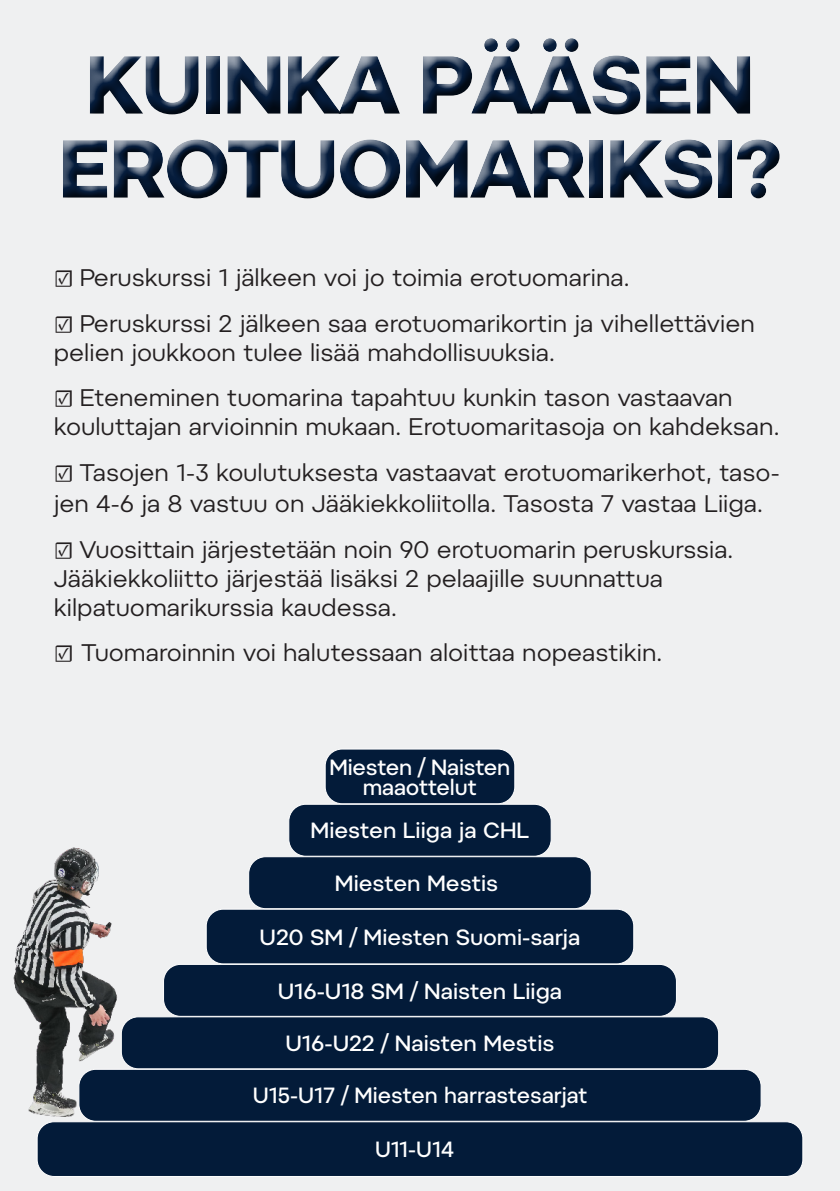
<style>
.page{position:relative;width:840px;height:1191px;background:#fff}
.page>*{position:absolute;margin:0;border:0;box-sizing:border-box;transform-origin:0 0}
.t1{font:700 82px/84px "Pepi";letter-spacing:-.02em;color:#061d3d;text-align:center}
.t2{font:24px/28.8px "Pepi";color:#231f20}
.t3{font:500 22px/20px "Pepi";color:#fff;text-align:center}
.t4{font:500 22px "Pepi";color:#fff;scale:.96 1}
.s1{font-family:"Minion Pro"}
</style>
<div class="page">
<div style="left:0;top:0;width:839px;height:1191px;background:#ebecee"></div>
<div style="left:51px;top:34px;width:742px;height:178px;background:#231f20;opacity:.75"></div>
<img style="left:13px;top:847px;width:104px;height:270px">
<div style="left:37px;top:1121px;width:765px;height:55px;background:#031b39;border-radius:17px"></div>
<div style="left:37px;top:1121px;width:765px;height:55px;border:1px solid #fff;border-radius:17px"></div>
<div style="left:79px;top:1069px;width:681px;height:52px;background:#031b39;border-radius:17px"></div>
<div style="left:79px;top:1069px;width:682px;height:52px;border:1px solid #fff;border-radius:17px"></div>
<div style="left:121px;top:1016px;width:597px;height:52px;background:#031b39;border-radius:17px"></div>
<div style="left:121px;top:1016px;width:597px;height:53px;border:1px solid #fff;border-radius:17px"></div>
<div style="left:163px;top:964px;width:513px;height:52px;background:#031b39;border-radius:17px"></div>
<div style="left:163px;top:964px;width:513px;height:52px;border:1px solid #fff;border-radius:17px"></div>
<div style="left:206px;top:909px;width:427px;height:55px;background:#031b39;border-radius:17px"></div>
<div style="left:206px;top:909px;width:427px;height:55px;border:1px solid #fff;border-radius:17px"></div>
<div style="left:248px;top:856px;width:343px;height:52px;background:#031b39;border-radius:17px"></div>
<div style="left:248px;top:856px;width:343px;height:53px;border:1px solid #fff;border-radius:17px"></div>
<div style="left:288px;top:804px;width:263px;height:52px;background:#031b39;border-radius:17px"></div>
<div style="left:288px;top:804px;width:263px;height:52px;border:1px solid #fff;border-radius:17px"></div>
<div style="left:325px;top:749px;width:189px;height:54px;background:#031b39;border-radius:17px"></div>
<div style="left:325px;top:749px;width:189px;height:55px;border:1px solid #fff;border-radius:17px"></div>
<h1 class="t1" style="left:58px;top:41px;width:724px">KUINKA PÄÄSEN<br>EROTUOMARIKSI?</h1>
<p class="t2" style="left:54px;top:262px;width:577px"><span class="s1">☑</span> Peruskurssi 1 jälkeen voi jo toimia erotuomarina.</p>
<p class="t2" style="left:54px;top:308px;width:702px"><span class="s1">☑</span> Peruskurssi 2 jälkeen saa erotuomarikortin ja vihellettävien pelien joukkoon tulee lisää mahdollisuuksia.</p>
<p class="t2" style="left:54px;top:383px;width:726px"><span class="s1">☑</span> Eteneminen tuomarina tapahtuu kunkin tason vastaavan kouluttajan arvioinnin mukaan. Erotuomaritasoja on kahdeksan.</p>
<p class="t2" style="left:54px;top:456px;width:727px;line-height:31.2px"><span class="s1">☑</span> Tasojen 1-3 koulutuksesta vastaavat erotuomarikerhot, taso&shy;jen 4-6 ja 8 vastuu on Jääkiekkoliitolla. Tasosta 7 vastaa Liiga.</p>
<p class="t2" style="left:54px;top:534px;width:680px"><span class="s1">☑</span> Vuosittain järjestetään noin 90 erotuomarin peruskurssia.<br>Jääkiekkoliitto järjestää lisäksi 2 pelaajille suunnattua kilpatuomarikurssia kaudessa.</p>
<p class="t2" style="left:54px;top:638px;width:609px"><span class="s1">☑</span> Tuomaroinnin voi halutessaan aloittaa nopeastikin.</p>
<p class="t3" style="left:329px;top:756px;width:182px">Miesten / Naisten maaottelut</p>
<p class="t3" style="left:310px;top:820px;width:220px">Miesten Liiga ja CHL</p>
<p class="t3" style="left:334px;top:872px;width:165px">Miesten Mestis</p>
<p class="t3" style="left:259px;top:926px;width:322px">U20 SM / Miesten Suomi-sarja</p>
<p class="t3" style="left:277px;top:980px;width:286px">U16-U18 SM / Naisten Liiga</p>
<p class="t3" style="left:285px;top:1032px;width:270px">U16-U22 / Naisten Mestis</p>
<p class="t3" style="left:252px;top:1085px;width:336px">U15-U17 / Miesten harrastesarjat</p>
<p class="t4" style="left:375px;top:1135px;width:84px">U11-U14</p>
</div>
